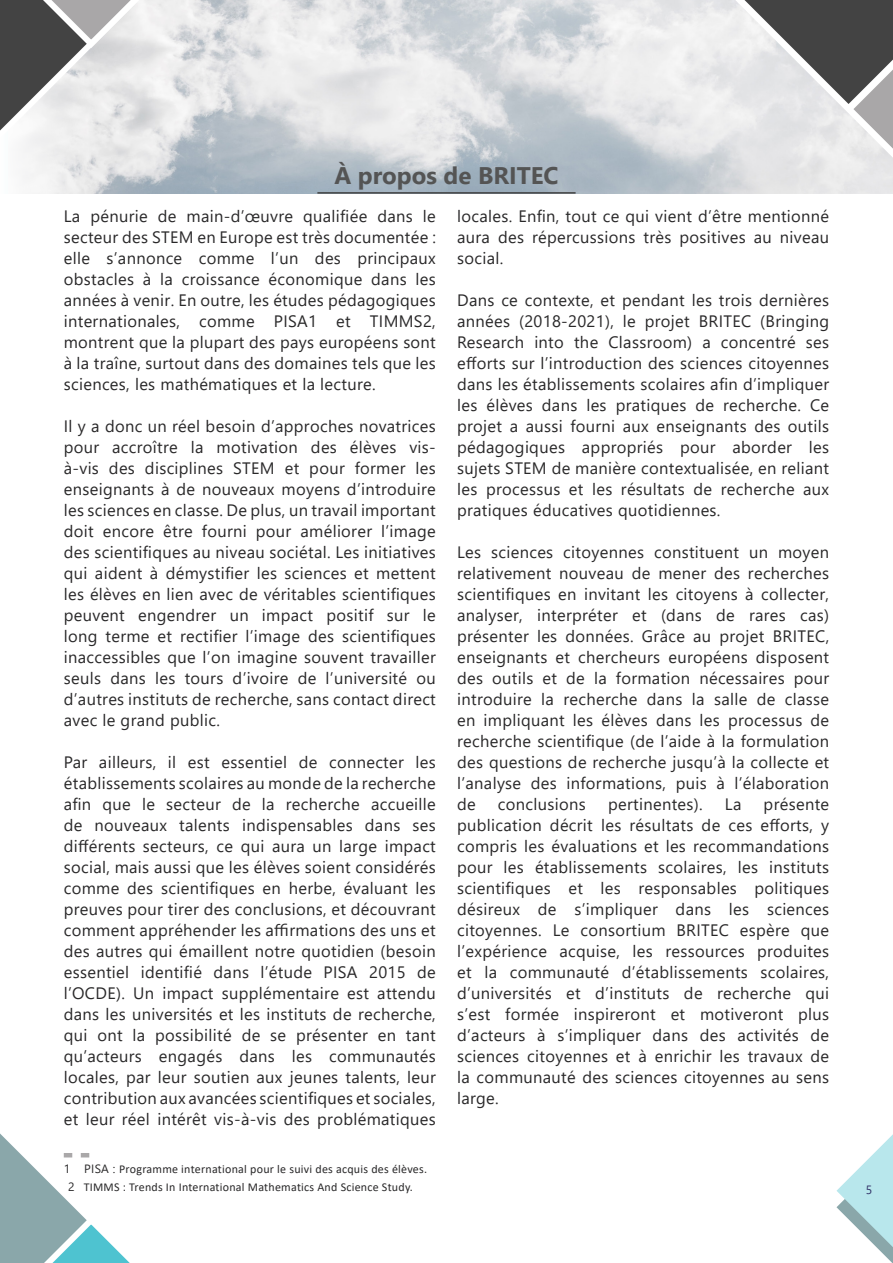
<style>
.page{position:relative;width:893px;height:1263px;background:#fff}
.page>*{position:absolute;margin:0;border:0;box-sizing:border-box;transform-origin:0 0}
.t1{font:700 24px "Segoe UI";color:#545454}
.t2{font:16.5px/21px "Segoe UI";letter-spacing:.02em;color:#292829;text-align:justify}
.t3{font:12px/17.7px "Calibri";letter-spacing:.02em;color:#292829}
.t4{font:12px "Segoe UI";color:#303066}
.s1{font-family:"Segoe UI"}
</style>
<div class="page">
<img style="left:23px;top:0;width:870px;height:193px">
<hr style="left:317px;top:192px;width:259px;height:2px;background:#414141">
<svg style="left:836px;top:1134px;width:57px;height:129px"></svg>
<svg style="left:540px;top:0;width:353px;height:187px"></svg>
<svg style="left:0;top:0;width:217px;height:139px"></svg>
<svg style="left:0;top:1133px;width:130px;height:130px"></svg>
<h1 class="t1" style="left:334px;top:152px;width:226px">À propos de BRITEC</h1>
<p class="t2" style="left:457px;top:204px;width:374px">locales. Enfin, tout ce qui vient d’être mentionné aura des répercussions très positives au niveau social.</p>
<p class="t2" style="left:457px;top:288px;width:374px">Dans ce contexte, et pendant les trois dernières années (2018-2021), le projet BRITEC (Bringing Research into the Classroom) a concentré ses efforts sur l’introduction des sciences citoyennes dans les établissements scolaires afin d’impliquer les élèves dans les pratiques de recherche. Ce projet a aussi fourni aux enseignants des outils pédagogiques appropriés pour aborder les sujets STEM de manière contextualisée, en reliant les processus et les résultats de recherche aux pratiques éducatives quotidiennes.</p>
<p class="t2" style="left:457px;top:540px;width:374px">Les sciences citoyennes constituent un moyen relativement nouveau de mener des recherches scientifiques en invitant les citoyens à collecter, analyser, interpréter et (dans de rares cas) présenter les données. Grâce au projet BRITEC, enseignants et chercheurs européens disposent des outils et de la formation nécessaires pour introduire la recherche dans la salle de classe en impliquant les élèves dans les processus de recherche scientifique (de l’aide à la formulation des questions de recherche jusqu’à la collecte et l’analyse des informations, puis à l’élaboration de</p>
<p class="t2" style="left:64px;top:204px;width:374px">La pénurie de main-d’œuvre qualifiée dans le secteur des STEM en Europe est très documentée : elle s’annonce comme l’un des principaux obstacles à la croissance économique dans les années à venir. En outre, les études pédagogiques internationales, comme PISA1 et TIMMS2, montrent que la plupart des pays européens sont à la traîne, surtout dans des domaines tels que les sciences, les mathématiques et la lecture.</p>
<p class="t2" style="left:64px;top:414px;width:374px">Il y a donc un réel besoin d’approches novatrices pour accroître la motivation des élèves vis&shy;à-vis des disciplines STEM et pour former les enseignants à de nouveaux moyens d’introduire les sciences en classe. De plus, un travail important doit encore être fourni pour améliorer l’image des scientifiques au niveau sociétal. Les initiatives qui aident à démystifier les sciences et mettent les élèves en lien avec de véritables scientifiques peuvent engendrer un impact positif sur le long terme et rectifier l’image des scientifiques inaccessibles que l’on imagine souvent travailler seuls dans les tours d’ivoire de l’université ou d’autres instituts de recherche, sans contact direct avec le grand public.</p>
<p class="t2" style="left:64px;top:750px;width:374px">Par ailleurs, il est essentiel de connecter les établissements scolaires au monde de la recherche afin que le secteur de la recherche accueille de nouveaux talents indispensables dans ses différents secteurs, ce qui aura un large impact social, mais aussi que les élèves soient considérés comme des scientifiques en herbe, évaluant les preuves pour tirer des conclusions, et découvrant comment appréhender les affirmations des uns et des autres qui émaillent notre quotidien (besoin essentiel identifié dans l’étude PISA 2015 de l’OCDE). Un impact supplémentaire est attendu dans les universités et les instituts de recherche, qui ont la possibilité de se présenter en tant qu’acteurs engagés dans les communautés locales, par leur soutien aux jeunes talents, leur contribution aux avancées scientifiques et sociales, et leur réel intérêt vis-à-vis des problématiques</p>
<p class="t3" style="left:68px;top:1160px;width:360px;text-indent:-4px"><span class="s1">1 PISA :</span> Programme international pour le suivi des acquis des élèves.<br><span class="s1">2</span> TIMMS : Trends In International Mathematics And Science Study.</p>
<p class="t2" style="left:457px;top:792px;width:374px;text-indent:307px">présente publication décrit les résultats de ces efforts, y compris les évaluations et les recommandations pour les établissements scolaires, les instituts scientifiques et les responsables politiques désireux de s’impliquer dans les sciences citoyennes. Le consortium BRITEC espère que l’expérience acquise, les ressources produites et la communauté d’établissements scolaires, d’universités et d’instituts de recherche qui s’est formée inspireront et motiveront plus d’acteurs à s’impliquer dans des activités de sciences citoyennes et à enrichir les travaux de la communauté des sciences citoyennes au sens large.</p>
<p class="t2" style="left:498px;top:792px;width:89px">conclusions</p>
<p class="t2" style="left:608px;top:792px;width:96px">pertinentes).</p>
<p class="t2" style="left:725px;top:792px;width:18px">La</p>
<p class="t4" style="left:866px;top:1178px;width:8px">5</p>
</div>
